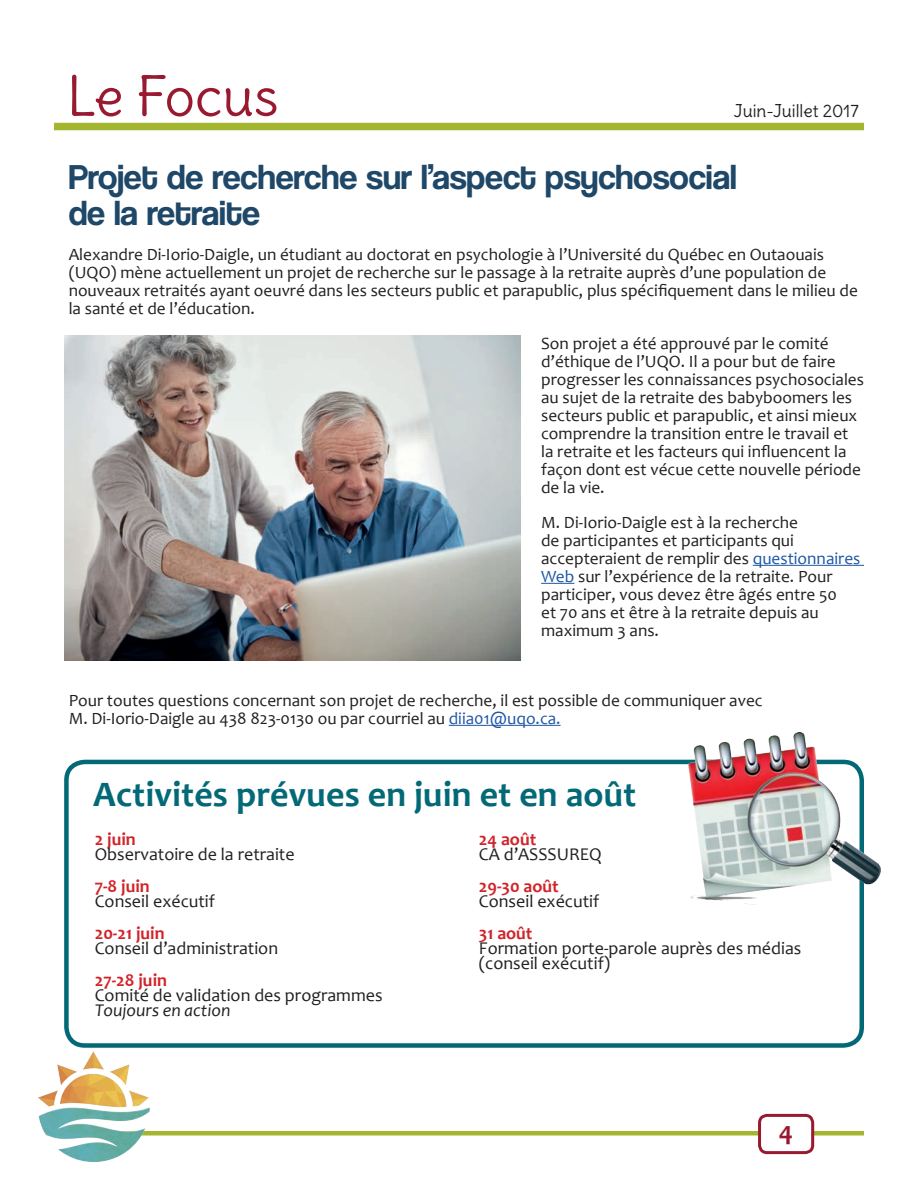
<style>
.page{position:relative;width:918px;height:1188px;background:#fff}
.page>*{position:absolute;margin:0;border:0;box-sizing:border-box;transform-origin:0 0}
.t1{font:54px "Delius";color:#991a30}
.t2{font:36px/36px "Coolvetica Rg";color:#1e4768}
.t3{font:700 36px "Candara";letter-spacing:.005em;color:#046977}
.t4{font:700 27px "Candara";color:#991a30}
.t5{font:18px/15px "Candara";color:#231f20}
.t6{font:700 18px "Candara";color:#d1232a}
.t7{font:italic 18px "Candara";color:#231f20}
.t8{font:17.25px/18px "Candara";color:#231f20}
.t9{font:17.25px "Delius";color:#231f20}
.s1{color:#1e56a6}
</style>
<div class="page">
<div style="left:47px;top:1131px;width:817px;height:5px;background:#a4b62f"></div>
<div style="left:760px;top:1115px;width:53px;height:38px;background:#fff;border-radius:7px"></div>
<div style="left:758px;top:1114px;width:56px;height:40px;border:3px solid #991a30;border-radius:7px"></div>
<div style="left:54px;top:123px;width:810px;height:7px;background:#a4b62f"></div>
<div style="left:64px;top:760px;width:800px;height:288px;border:4px solid #046977;border-radius:18px"></div>
<img style="left:688px;top:733px;width:193px;height:172px">
<img style="left:38px;top:1051px;width:112px;height:111px">
<hr style="left:753px;top:565px;width:111px;height:1px;background:#1e56a6">
<hr style="left:541px;top:583px;width:33px;height:1px;background:#1e56a6">
<hr style="left:449px;top:725px;width:112px;height:1px;background:#1e56a6">
<img style="left:64px;top:336px;width:457px;height:325px">
<h1 class="t1" style="left:67px;top:62px;width:213px">Le Focus</h1>
<p class="t9" style="left:734px;top:100px;width:126px">Juin-Juillet 2017</p>
<h2 class="t2" style="left:69px;top:159px;width:669px">Projet de recherche sur l’aspect psychosocial de la retraite</h2>
<p class="t8" style="left:69px;top:245px;width:791px">Alexandre Di-Iorio-Daigle, un étudiant au doctorat en psychologie à l’Université du Québec en Outaouais (UQO) mène actuellement un projet de recherche sur le passage à la retraite auprès d’une population de nouveaux retraités ayant oeuvré dans les secteurs public et parapublic, plus spécifiquement dans le milieu de la santé et de l’éducation.</p>
<p class="t8" style="left:541px;top:334px;width:324px">Son projet a été approuvé par le comité d’éthique de l’UQO. Il a pour but de faire progresser les connaissances psychosociales au sujet de la retraite des babyboomers les secteurs public et parapublic, et ainsi mieux comprendre la transition entre le travail et la retraite et les facteurs qui influencent la façon dont est vécue cette nouvelle période de la vie.</p>
<p class="t8" style="left:541px;top:513px;width:321px">M. Di-Iorio-Daigle est à la recherche<br>de participantes et participants qui accepteraient de remplir des <span class="s1">questionnaires Web</span> sur l’expérience de la retraite. Pour participer, vous devez être âgés entre 50<br>et 70 ans et être à la retraite depuis au maximum 3 ans.</p>
<p class="t8" style="left:69px;top:691px;width:696px">Pour toutes questions concernant son projet de recherche, il est possible de communiquer avec<br>M. Di-Iorio‑Daigle au 438 823-0130 ou par courriel au <span class="s1">diia01@uqo.ca.</span></p>
<h2 class="t3" style="left:93px;top:772px;width:545px">Activités prévues en juin et en août</h2>
<p class="t6" style="left:95px;top:828px;width:43px">2 juin</p>
<p class="t5" style="left:95px;top:846px;width:201px">Observatoire de la retraite</p>
<p class="t6" style="left:95px;top:875px;width:57px">7-8 juin</p>
<p class="t5" style="left:95px;top:893px;width:122px">Conseil exécutif</p>
<p class="t6" style="left:95px;top:922px;width:71px">20-21 juin</p>
<p class="t5" style="left:95px;top:940px;width:185px">Conseil d’administration</p>
<p class="t6" style="left:95px;top:969px;width:74px">27-28 juin</p>
<p class="t5" style="left:95px;top:987px;width:289px">Comité de validation des programmes</p>
<p class="t7" style="left:95px;top:999px;width:137px">Toujours en action</p>
<p class="t6" style="left:479px;top:828px;width:59px">24 août</p>
<p class="t5" style="left:479px;top:846px;width:124px">CA d’ASSSUREQ</p>
<p class="t6" style="left:479px;top:875px;width:81px">29-30 août</p>
<p class="t5" style="left:479px;top:893px;width:122px">Conseil exécutif</p>
<p class="t6" style="left:479px;top:922px;width:55px">31 août</p>
<p class="t5" style="left:479px;top:940px;width:324px">Formation porte-parole auprès des médias (conseil exécutif)</p>
<h3 class="t4" style="left:779px;top:1114px;width:16px">4</h3>
</div>
